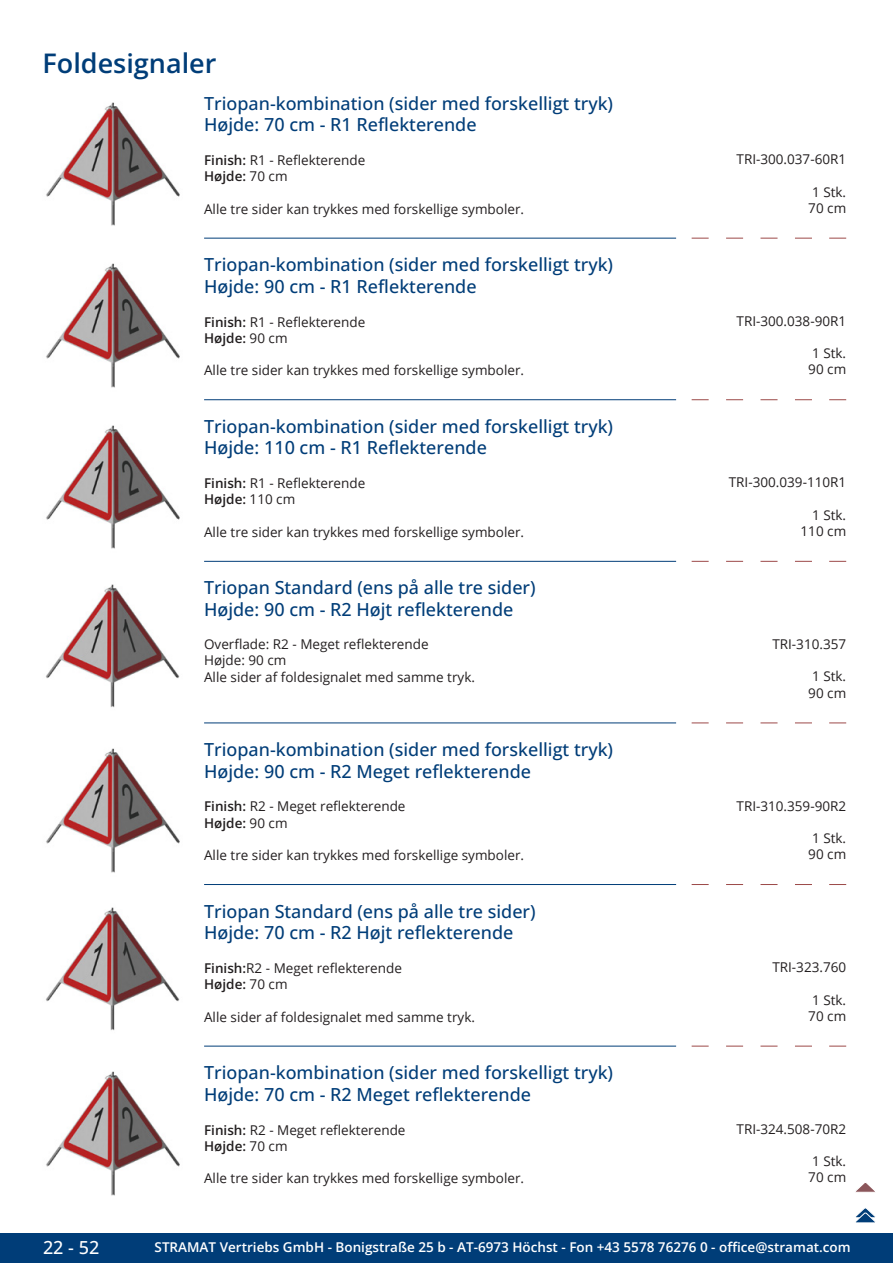
<style>
.page{position:relative;width:893px;height:1263px;background:#fff}
.page>*{position:absolute;margin:0;border:0;box-sizing:border-box;transform-origin:0 0}
.GruppeName{font:600 27px "Open Sans";color:#003d78}
.ArtikelName{font:500 18px/21.6px "Open Sans";color:#003d78}
.t1{font:500 18px "Open Sans";color:#fff}
.Beschreibung{font:13.5px/16.2px "Open Sans";color:#231f20}
.ArtikelNummer{font:13.5px "Open Sans";color:#231f20}
.t2{font:600 13.5px "Open Sans";color:#fff}
.s1{font-weight:600}
</style>
<div class="page">
<div style="left:0;top:1233px;width:893px;height:30px;background:#003d78"></div>
<img style="left:46px;top:102px;width:134px;height:124px">
<img style="left:46px;top:263px;width:134px;height:125px">
<svg style="left:692px;top:238px;width:17px;height:1px"></svg>
<svg style="left:726px;top:238px;width:17px;height:1px"></svg>
<svg style="left:760px;top:238px;width:17px;height:1px"></svg>
<svg style="left:795px;top:238px;width:17px;height:1px"></svg>
<svg style="left:829px;top:238px;width:17px;height:1px"></svg>
<hr style="left:204px;top:238px;width:472px;height:1px;background:#003d78">
<img style="left:46px;top:425px;width:134px;height:124px">
<svg style="left:692px;top:399px;width:17px;height:1px"></svg>
<svg style="left:726px;top:399px;width:17px;height:1px"></svg>
<svg style="left:760px;top:399px;width:17px;height:1px"></svg>
<svg style="left:795px;top:399px;width:17px;height:1px"></svg>
<svg style="left:829px;top:399px;width:17px;height:1px"></svg>
<hr style="left:204px;top:399px;width:472px;height:1px;background:#003d78">
<img style="left:46px;top:584px;width:134px;height:124px">
<svg style="left:692px;top:561px;width:17px;height:1px"></svg>
<svg style="left:726px;top:561px;width:17px;height:1px"></svg>
<svg style="left:760px;top:561px;width:17px;height:1px"></svg>
<svg style="left:795px;top:561px;width:17px;height:1px"></svg>
<svg style="left:829px;top:561px;width:17px;height:1px"></svg>
<hr style="left:204px;top:561px;width:472px;height:1px;background:#003d78">
<img style="left:46px;top:748px;width:134px;height:125px">
<svg style="left:692px;top:723px;width:17px;height:1px"></svg>
<svg style="left:726px;top:723px;width:17px;height:1px"></svg>
<svg style="left:760px;top:723px;width:17px;height:1px"></svg>
<svg style="left:795px;top:723px;width:17px;height:1px"></svg>
<svg style="left:829px;top:723px;width:17px;height:1px"></svg>
<hr style="left:204px;top:723px;width:472px;height:1px;background:#003d78">
<img style="left:46px;top:907px;width:134px;height:124px">
<svg style="left:692px;top:884px;width:17px;height:1px"></svg>
<svg style="left:726px;top:884px;width:17px;height:1px"></svg>
<svg style="left:760px;top:884px;width:17px;height:1px"></svg>
<svg style="left:795px;top:884px;width:17px;height:1px"></svg>
<svg style="left:829px;top:884px;width:17px;height:1px"></svg>
<hr style="left:204px;top:884px;width:472px;height:1px;background:#003d78">
<img style="left:46px;top:1071px;width:134px;height:125px">
<svg style="left:692px;top:1046px;width:17px;height:1px"></svg>
<svg style="left:726px;top:1046px;width:17px;height:1px"></svg>
<svg style="left:760px;top:1046px;width:17px;height:1px"></svg>
<svg style="left:795px;top:1046px;width:17px;height:1px"></svg>
<svg style="left:829px;top:1046px;width:17px;height:1px"></svg>
<hr style="left:204px;top:1046px;width:472px;height:1px;background:#003d78">
<svg style="left:856px;top:1183px;width:19px;height:9px"></svg>
<svg style="left:855px;top:1208px;width:21px;height:15px"></svg>
<p class="GruppeName" style="left:43px;top:44px;width:175px">Foldesignaler</p>
<p class="ArtikelName" style="left:204px;top:92px;width:410px">Triopan-kombination (sider med forskelligt tryk)<br>Højde: 70 cm - R1 Reflekterende</p>
<p class="Beschreibung" style="left:204px;top:152px;width:163px"><span class="s1">Finish:</span> R1 - Reflekterende<br><span class="s1">Højde:</span> 70 cm</p>
<p class="Beschreibung" style="left:204px;top:200px;width:322px">Alle tre sider kan trykkes med forskellige symboler.</p>
<p class="ArtikelName" style="left:204px;top:253px;width:410px">Triopan-kombination (sider med forskelligt tryk)<br>Højde: 90 cm - R1 Reflekterende</p>
<p class="Beschreibung" style="left:204px;top:313px;width:163px"><span class="s1">Finish:</span> R1 - Reflekterende<br><span class="s1">Højde:</span> 90 cm</p>
<p class="Beschreibung" style="left:204px;top:362px;width:322px">Alle tre sider kan trykkes med forskellige symboler.</p>
<p class="ArtikelName" style="left:204px;top:415px;width:410px">Triopan-kombination (sider med forskelligt tryk)<br>Højde: 110 cm - R1 Reflekterende</p>
<p class="Beschreibung" style="left:204px;top:475px;width:163px"><span class="s1">Finish:</span> R1 - Reflekterende<br><span class="s1">Højde:</span> 110 cm</p>
<p class="Beschreibung" style="left:204px;top:523px;width:322px">Alle tre sider kan trykkes med forskellige symboler.</p>
<p class="ArtikelNummer" style="left:736px;top:150px;width:111px">TRI-300.037-60R1</p>
<p class="ArtikelNummer" style="left:812px;top:182px;width:36px">1 Stk.</p>
<p class="ArtikelNummer" style="left:808px;top:199px;width:39px">70 cm</p>
<p class="ArtikelNummer" style="left:736px;top:312px;width:111px">TRI-300.038-90R1</p>
<p class="ArtikelNummer" style="left:812px;top:344px;width:36px">1 Stk.</p>
<p class="ArtikelNummer" style="left:808px;top:360px;width:39px">90 cm</p>
<p class="ArtikelNummer" style="left:729px;top:473px;width:119px">TRI-300.039-110R1</p>
<p class="ArtikelNummer" style="left:812px;top:506px;width:36px">1 Stk.</p>
<p class="ArtikelNummer" style="left:800px;top:522px;width:47px">110 cm</p>
<p class="ArtikelName" style="left:204px;top:576px;width:333px">Triopan Standard (ens på alle tre sider)<br>Højde: 90 cm - R2 Højt reflekterende</p>
<p class="Beschreibung" style="left:204px;top:636px;width:272px">Overflade: R2 - Meget reflekterende<br>Højde: 90 cm<br>Alle sider af foldesignalet med samme tryk.</p>
<p class="ArtikelNummer" style="left:772px;top:635px;width:75px">TRI-310.357</p>
<p class="ArtikelNummer" style="left:812px;top:667px;width:36px">1 Stk.</p>
<p class="ArtikelNummer" style="left:808px;top:683px;width:39px">90 cm</p>
<p class="ArtikelName" style="left:204px;top:738px;width:410px">Triopan-kombination (sider med forskelligt tryk)<br>Højde: 90 cm - R2 Meget reflekterende</p>
<p class="Beschreibung" style="left:204px;top:798px;width:203px"><span class="s1">Finish:</span> R2 - Meget reflekterende<br><span class="s1">Højde:</span> 90 cm</p>
<p class="Beschreibung" style="left:204px;top:847px;width:322px">Alle tre sider kan trykkes med forskellige symboler.</p>
<p class="ArtikelName" style="left:204px;top:900px;width:333px">Triopan Standard (ens på alle tre sider)<br>Højde: 70 cm - R2 Højt reflekterende</p>
<p class="Beschreibung" style="left:204px;top:960px;width:199px"><span class="s1">Finish:</span>R2 - Meget reflekterende<br><span class="s1">Højde:</span> 70 cm</p>
<p class="Beschreibung" style="left:204px;top:1008px;width:272px">Alle sider af foldesignalet med samme tryk.</p>
<p class="ArtikelName" style="left:204px;top:1061px;width:410px">Triopan-kombination (sider med forskelligt tryk)<br>Højde: 70 cm - R2 Meget reflekterende</p>
<p class="Beschreibung" style="left:204px;top:1121px;width:203px"><span class="s1">Finish:</span> R2 - Meget reflekterende<br><span class="s1">Højde:</span> 70 cm</p>
<p class="Beschreibung" style="left:204px;top:1170px;width:322px">Alle tre sider kan trykkes med forskellige symboler.</p>
<p class="ArtikelNummer" style="left:736px;top:796px;width:111px">TRI-310.359-90R2</p>
<p class="ArtikelNummer" style="left:812px;top:829px;width:36px">1 Stk.</p>
<p class="ArtikelNummer" style="left:808px;top:845px;width:39px">90 cm</p>
<p class="ArtikelNummer" style="left:772px;top:958px;width:75px">TRI-323.760</p>
<p class="ArtikelNummer" style="left:812px;top:990px;width:36px">1 Stk.</p>
<p class="ArtikelNummer" style="left:808px;top:1007px;width:39px">70 cm</p>
<p class="ArtikelNummer" style="left:736px;top:1120px;width:111px">TRI-324.508-70R2</p>
<p class="ArtikelNummer" style="left:812px;top:1152px;width:36px">1 Stk.</p>
<p class="ArtikelNummer" style="left:808px;top:1168px;width:39px">70 cm</p>
<h2 class="t1" style="left:43px;top:1234px;width:58px">22 - 52</h2>
<p class="t2" style="left:155px;top:1238px;width:698px">STRAMAT Vertriebs GmbH - Bonigstraße 25 b - AT-6973 Höchst - Fon +43 5578 76276 0 - office@stramat.com</p>
</div>
